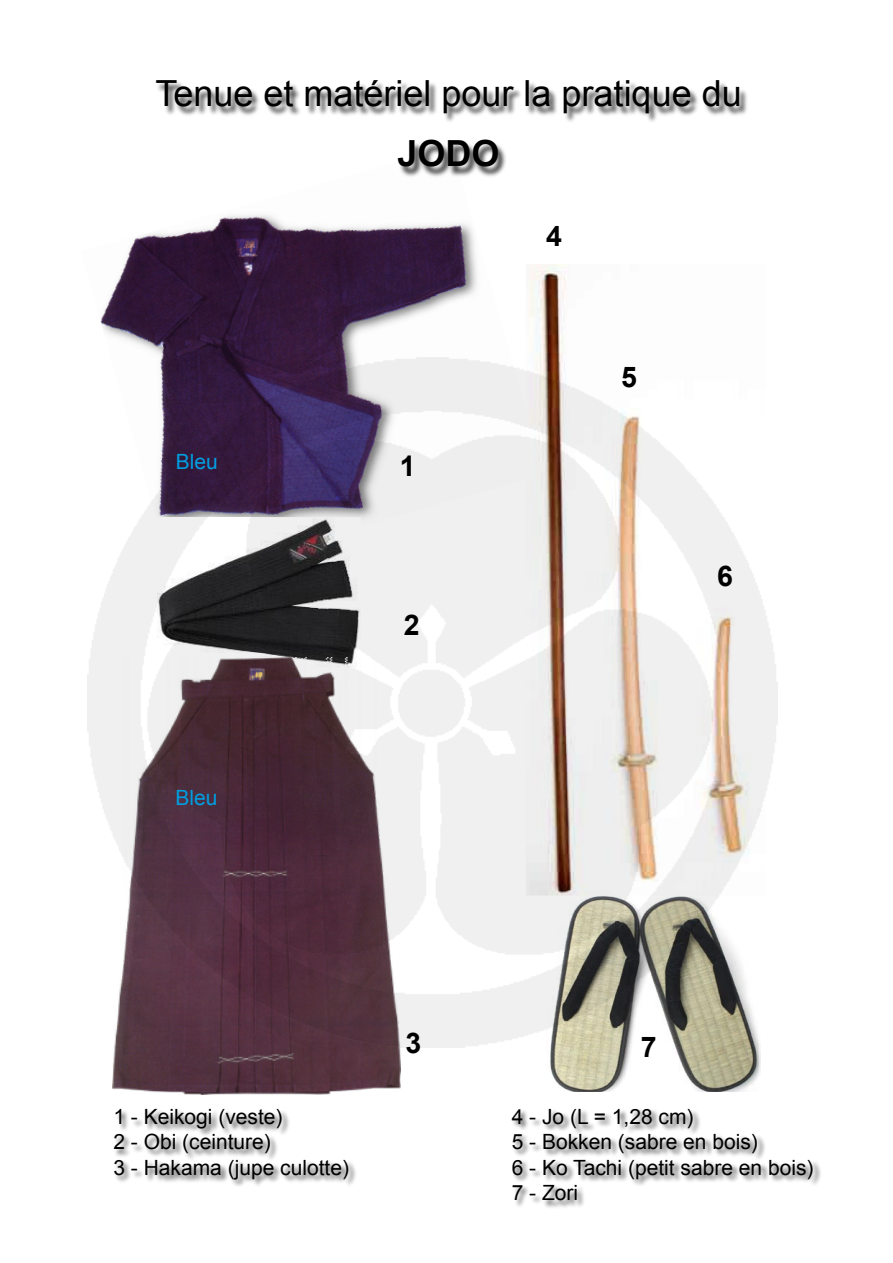
<style>
.page{position:relative;width:893px;height:1263px;background:#fff}
.page>*{position:absolute;margin:0;border:0;box-sizing:border-box;transform-origin:0 0}
.t1{font:36px "Arial";color:#000}
.t2{font:700 36px "Arial";color:#000}
.t3{font:700 28.5px "Arial";color:#000}
.t4{font:21px/25.2px "Arial";color:#000}
.t5{font:21px "Arial";color:#009ee0}
</style>
<div class="page">
<img style="left:100px;top:215px;width:377px;height:143px">
<img style="left:113px;top:1048px;width:287px;height:47px">
<img style="left:550px;top:1048px;width:211px;height:44px">
<img style="left:529px;top:264px;width:38px;height:94px">
<div style="left:114px;top:1108px;width:244px;height:80px;background:#000;opacity:.75"></div>
<div style="left:511px;top:1108px;width:311px;height:101px;background:#000;opacity:.75"></div>
<div style="left:155px;top:81px;width:594px;height:97px;background:#000;opacity:.75"></div>
<img style="left:88px;top:358px;width:690px;height:690px">
<h1 class="t1" style="left:155px;top:69px;width:588px">Tenue et matériel pour la pratique du</h1>
<h1 class="t2" style="left:398px;top:129px;width:104px">JODO</h1>
<p class="t5" style="left:176px;top:448px;width:44px">Bleu</p>
<p class="t5" style="left:175px;top:784px;width:44px">Bleu</p>
<h2 class="t3" style="left:400px;top:447px;width:17px">1</h2>
<h2 class="t3" style="left:404px;top:606px;width:17px">2</h2>
<h2 class="t3" style="left:546px;top:217px;width:17px">4</h2>
<h2 class="t3" style="left:621px;top:358px;width:17px">5</h2>
<h2 class="t3" style="left:717px;top:557px;width:17px">6</h2>
<h2 class="t3" style="left:405px;top:1024px;width:17px">3</h2>
<h2 class="t3" style="left:641px;top:1028px;width:17px">7</h2>
<p class="t4" style="left:113px;top:1104px;width:237px">1 - Keikogi (veste)<br>2 - Obi (ceinture)<br>3 - Hakama (jupe culotte)</p>
<p class="t4" style="left:512px;top:1104px;width:303px">4 - Jo (L = 1,28 cm)<br>5 - Bokken (sabre en bois)<br>6 - Ko Tachi (petit sabre en bois)<br>7 - Zori</p>
</div>
